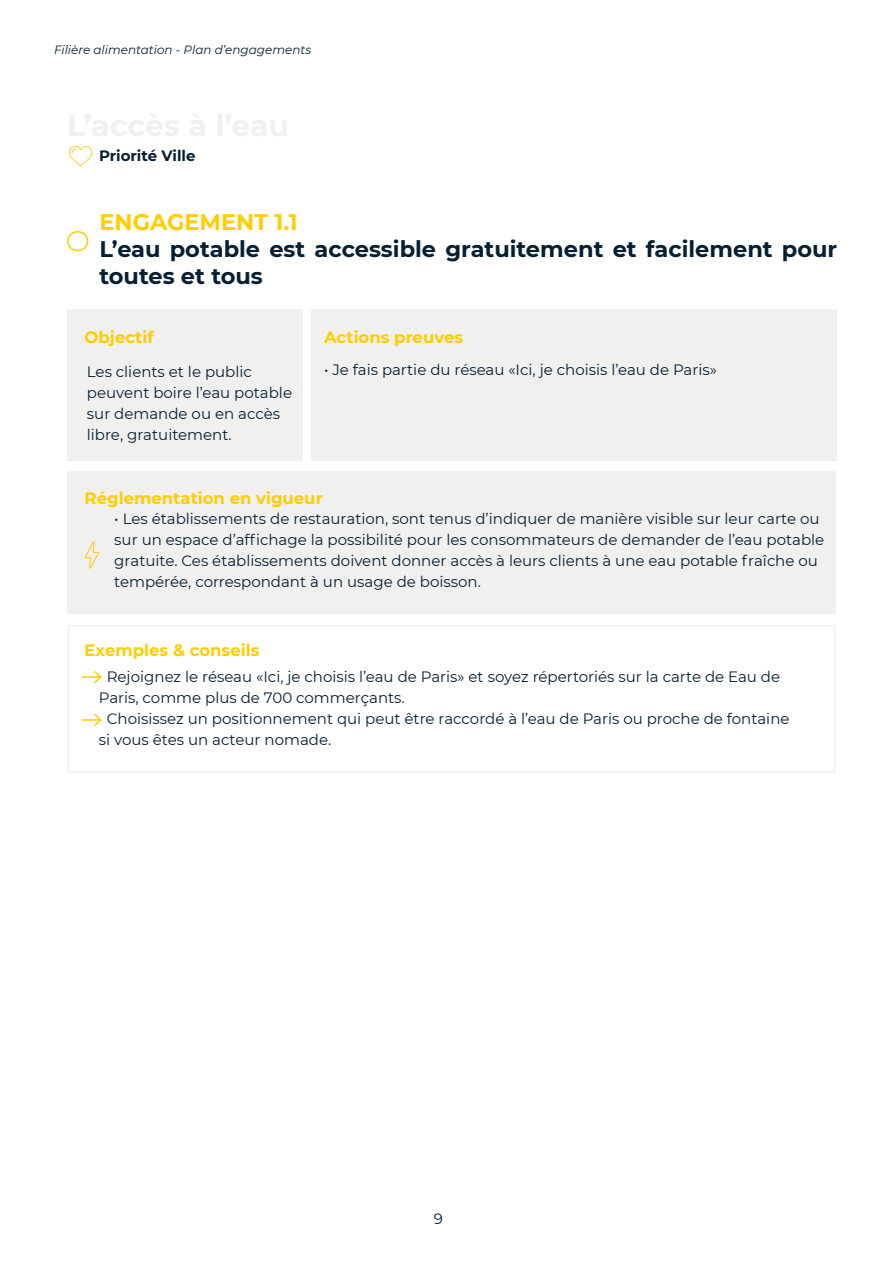
<style>
.page{position:relative;width:893px;height:1263px;background:#fff}
.page>*{position:absolute;margin:0;border:0;box-sizing:border-box;transform-origin:0 0}
.t1{font:700 22.5px/27px "Montserrat";color:#071f32}
.t2{font:700 22.5px "Montserrat";color:#ffcd00}
.t3{font:700 16.5px "Montserrat";color:#ffcd00}
.t4{font:15px/21px "Montserrat";color:#071f32}
.t5{font:700 15px "Montserrat";color:#071f32}
.t6{font:italic 12px "Montserrat";color:#071f32}
</style>
<div class="page">
<div style="left:67px;top:310px;width:769px;height:151px;background:#f0f0ef"></div>
<div style="left:303px;top:309px;width:8px;height:155px;background:#fff"></div>
<div style="left:67px;top:471px;width:769px;height:143px;background:#f0f0ef"></div>
<svg style="left:84px;top:541px;width:15px;height:28px"></svg>
<div style="left:68px;top:625px;width:767px;height:148px;border:2px solid #f0f0ef"></div>
<svg style="left:82px;top:671px;width:20px;height:13px"></svg>
<svg style="left:82px;top:714px;width:20px;height:12px"></svg>
<svg style="left:69px;top:146px;width:23px;height:20px"></svg>
<div style="left:67px;top:231px;width:21px;height:20px;border:2px solid #ffcd00;border-radius:9px"></div>
<p class="t6" style="left:54px;top:41px;width:259px">Filière alimentation - Plan d’engagements</p>
<p class="t5" style="left:99px;top:144px;width:98px">Priorité Ville</p>
<h1 class="t2" style="left:99px;top:206px;width:200px">ENGAGEMENT 1.1</h1>
<h1 class="t1" style="left:99px;top:235px;width:739px">L’eau potable est accessible gratuitement et facilement pour toutes et tous</h1>
<p class="t3" style="left:85px;top:326px;width:71px">Objectif</p>
<p class="t3" style="left:324px;top:326px;width:141px">Actions preuves</p>
<p class="t4" style="left:324px;top:358px;width:394px">• Je fais partie du réseau «Ici, je choisis l’eau de Paris»</p>
<p class="t4" style="left:87px;top:360px;width:207px">Les clients et le public peuvent boire l’eau potable sur demande ou en accès libre, gratuitement.</p>
<p class="t3" style="left:85px;top:487px;width:240px">Réglementation en vigueur</p>
<p class="t4" style="left:114px;top:508px;width:711px">• Les établissements de restauration, sont tenus d’indiquer de manière visible sur leur carte ou sur un espace d’affichage la possibilité pour les consommateurs de demander de l’eau potable gratuite. Ces établissements doivent donner accès à leurs clients à une eau potable fraîche ou tempérée, correspondant à un usage de boisson.</p>
<p class="t3" style="left:85px;top:638px;width:176px">Exemples &amp; conseils</p>
<p class="t4" style="left:107px;top:666px;width:675px">Rejoignez le réseau «Ici, je choisis l’eau de Paris» et soyez répertoriés sur la carte de Eau de</p>
<p class="t4" style="left:99px;top:687px;width:307px">Paris, comme plus de 700 commerçants.</p>
<p class="t4" style="left:107px;top:708px;width:684px">Choisissez un positionnement qui peut être raccordé à l’eau de Paris ou proche de fontaine</p>
<p class="t4" style="left:99px;top:729px;width:234px">si vous êtes un acteur nomade.</p>
<p class="t4" style="left:434px;top:1207px;width:11px">9</p>
</div>
